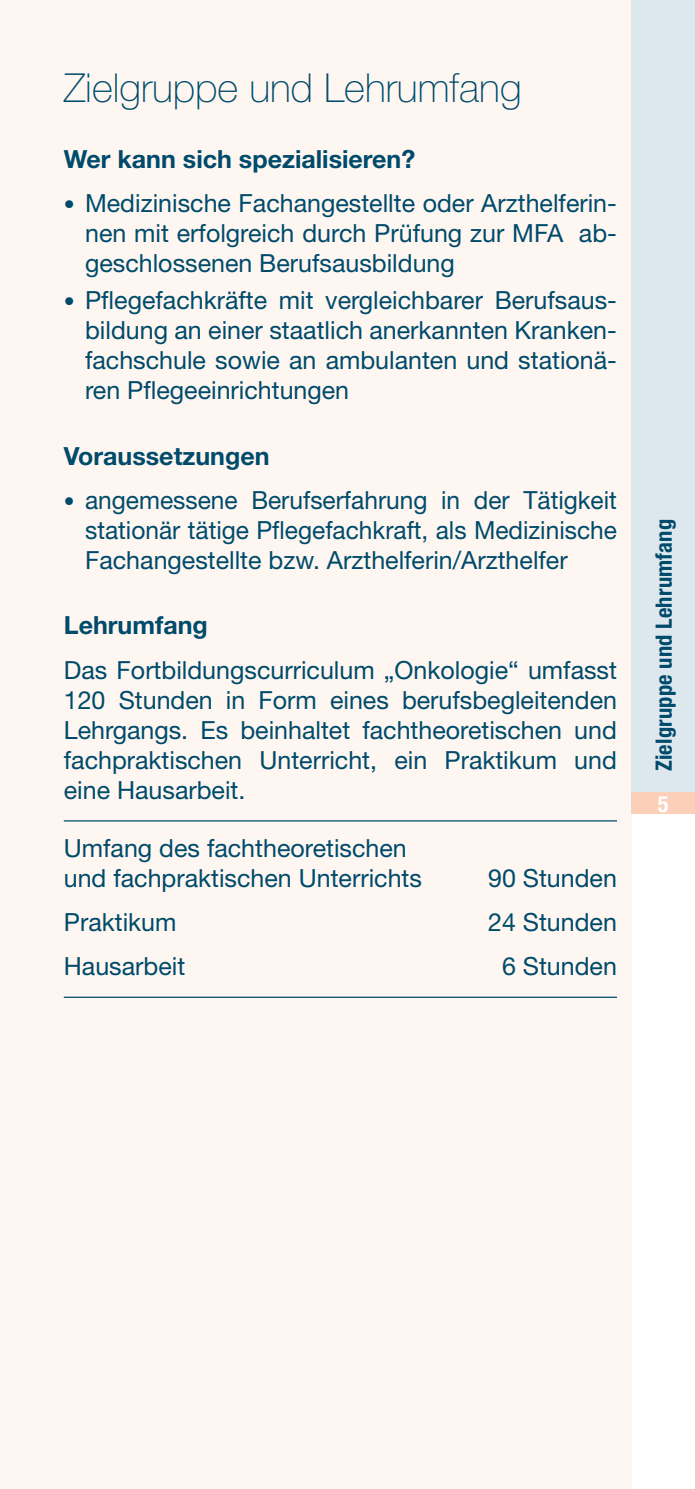
<style>
.page{position:relative;width:695px;height:1489px;background:#fff}
.page>*{position:absolute;margin:0;border:0;box-sizing:border-box;transform-origin:0 0}
.t1{font:100 40px "Helvetica Neue LT";color:#004a6b}
.t2{font:25px/30px "Helvetica Neue LT";color:#004a6b;text-align:justify}
.t3{font:700 25px "Helvetica Neue LT";color:#004a6b}
.t4{font:700 condensed 22.5px "Helvetica Neue LT";letter-spacing:.01em;color:#004a6b}
.t5{font:700 condensed 22.5px "Helvetica Neue LT";color:#fff}
.s1{font-size:22px}
</style>
<div class="page">
<div style="left:0;top:0;width:631px;height:1488px;background:#fef6f0"></div>
<div style="left:631px;top:0;width:63px;height:805px;background:#dde7ee"></div>
<div style="left:631px;top:792px;width:63px;height:21px;background:#fbcfb8"></div>
<hr style="left:64px;top:820px;width:553px;height:1px;background:#004a6b">
<hr style="left:64px;top:996px;width:553px;height:1px;background:#004a6b">
<h1 class="t1" style="left:64px;top:65px;width:459px">Zielgruppe und Lehrumfang</h1>
<p class="t3" style="left:64px;top:143px;width:353px">Wer kann sich spezialisieren?</p>
<p class="t2" style="left:85px;top:188px;width:533px;text-indent:-21px"><span class="s1">•</span> Medizinische Fachangestellte oder Arzthelferin&shy;nen mit erfolgreich durch Prüfung zur MFA ab&shy;geschlossenen Berufsausbildung</p>
<p class="t2" style="left:85px;top:285px;width:533px;text-indent:-21px"><span class="s1">•</span> Pflegefachkräfte mit vergleichbarer Berufsaus&shy;bildung an einer staatlich anerkannten Kranken&shy;fachschule sowie an ambulanten und stationä&shy;ren Pflegeeinrichtungen</p>
<p class="t3" style="left:64px;top:440px;width:207px">Voraussetzungen</p>
<p class="t2" style="left:85px;top:484px;width:533px;text-indent:-21px"><span class="s1">•</span> angemessene Berufserfahrung in der Tätigkeit stationär tätige Pflegefachkraft, als Medizinische Fachangestellte bzw. Arzthelferin/Arzthelfer</p>
<p class="t3" style="left:64px;top:610px;width:145px">Lehrumfang</p>
<p class="t2" style="left:64px;top:654px;width:554px">Das Fortbildungscurriculum „Onkologie“ umfasst 120 Stunden in Form eines berufsbegleitenden Lehrgangs. Es beinhaltet fachtheoretischen und fachpraktischen Unterricht, ein Praktikum und eine Hausarbeit.</p>
<p class="t2" style="left:64px;top:832px;width:359px">Umfang des fachtheoretischen und fachpraktischen Unterrichts</p>
<p class="t2" style="left:488px;top:862px;width:130px">90 Stunden</p>
<p class="t2" style="left:64px;top:906px;width:114px">Praktikum</p>
<p class="t2" style="left:488px;top:906px;width:130px">24 Stunden</p>
<p class="t2" style="left:64px;top:951px;width:123px">Hausarbeit</p>
<p class="t2" style="left:502px;top:951px;width:116px">6 Stunden</p>
<p class="t4" style="left:650px;top:771px;width:253px;rotate:-90deg">Zielgruppe und Lehrumfang</p>
<p class="t5" style="left:657px;top:790px;width:12px">5</p>
</div>
